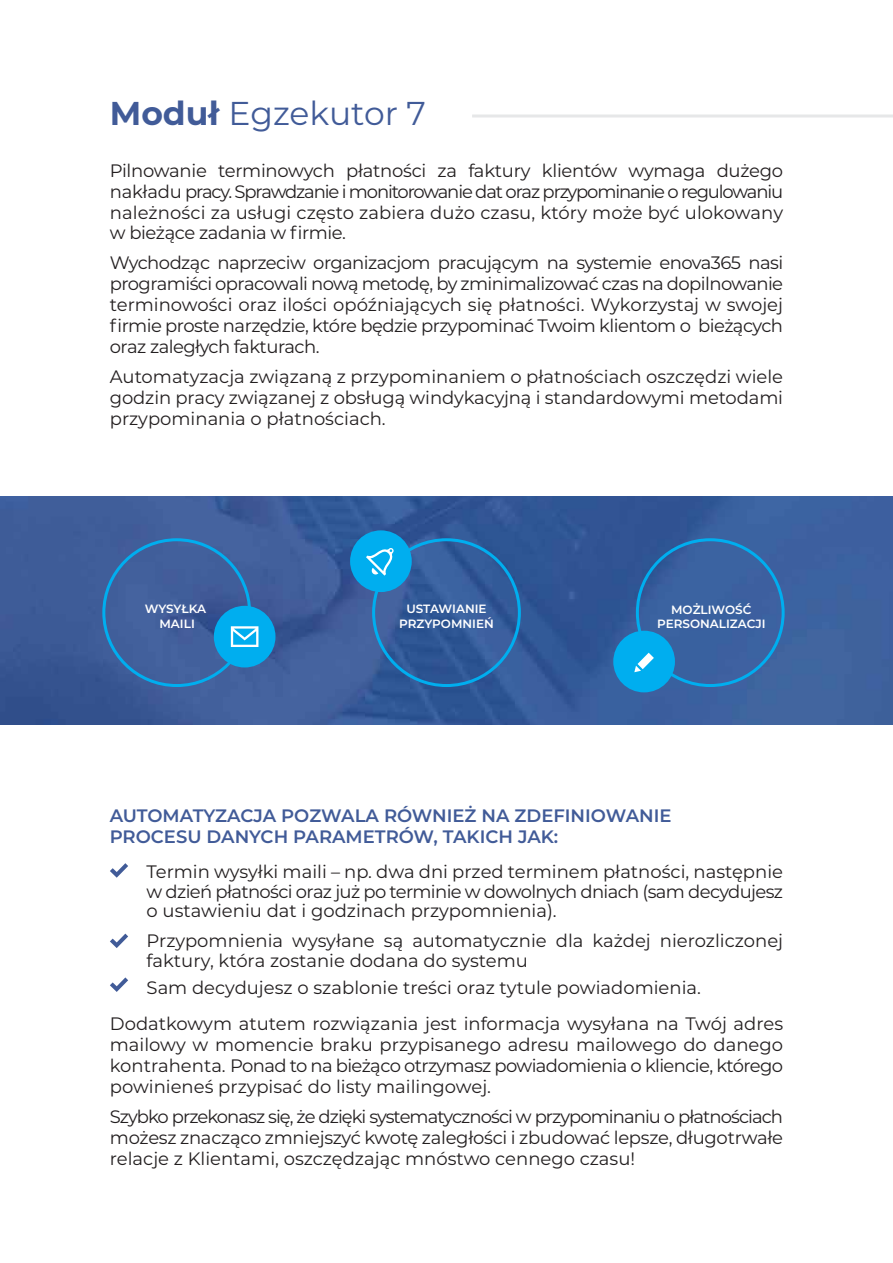
<style>
.page{position:relative;width:893px;height:1263px;background:#fff}
.page>*{position:absolute;margin:0;border:0;box-sizing:border-box;transform-origin:0 0}
.t1{font:33px "Montserrat";letter-spacing:-.005em;color:#415b98}
.t2{font:18px/20.9px "Montserrat";color:#231f20;text-align:justify}
.t3{font:600 18px/21.6px "Montserrat";color:#415b98}
.t4{font:600 12px/14.4px "Montserrat";color:#fff;text-align:center}
.s1{font-weight:700}
</style>
<div class="page">
<hr style="left:472px;top:115px;width:421px;height:3px;background:#e6e7e8">
<img style="left:0;top:496px;width:893px;height:229px">
<div style="left:214px;top:606px;width:61px;height:61px;background:#00aeef;border-radius:50%"></div>
<div style="left:372px;top:538px;width:149px;height:149px;border:3px solid #00aeef;border-radius:50%"></div>
<div style="left:350px;top:530px;width:62px;height:62px;background:#00aeef;border-radius:50%"></div>
<div style="left:636px;top:538px;width:149px;height:149px;border:3px solid #00aeef;border-radius:50%"></div>
<div style="left:613px;top:631px;width:62px;height:61px;background:#00aeef;border-radius:50%"></div>
<svg style="left:231px;top:626px;width:27px;height:21px"></svg>
<svg style="left:366px;top:548px;width:28px;height:28px"></svg>
<svg style="left:634px;top:653px;width:20px;height:19px"></svg>
<svg style="left:110px;top:863px;width:18px;height:15px"></svg>
<svg style="left:110px;top:933px;width:18px;height:15px"></svg>
<svg style="left:110px;top:977px;width:18px;height:15px"></svg>
<h1 class="t1" style="left:110px;top:90px;width:318px"><span class="s1">Moduł</span> Egzekutor 7</h1>
<p class="t2" style="left:110px;top:159px;width:675px">Pilnowanie terminowych płatności za faktury klientów wymaga dużego nakładu pracy. Sprawdzanie i monitorowanie dat oraz przypominanie o regulowaniu należności za usługi często zabiera dużo czasu, który może być ulokowany w bieżące zadania w firmie.</p>
<p class="t2" style="left:110px;top:252px;width:675px">Wychodząc naprzeciw organizacjom pracującym na systemie enova365 nasi programiści opracowali nową metodę, by zminimalizować czas na dopilnowanie terminowości oraz ilości opóźniających się płatności. Wykorzystaj w swojej firmie proste narzędzie, które będzie przypominać Twoim klientom o bieżących oraz zaległych fakturach.</p>
<p class="t2" style="left:110px;top:365px;width:675px">Automatyzacja związaną z przypominaniem o płatnościach oszczędzi wiele godzin pracy związanej z obsługą windykacyjną i standardowymi metodami przypominania o płatnościach.</p>
<p class="t4" style="left:145px;top:601px;width:63px">WYSYŁKA<br>MAILI</p>
<p class="t4" style="left:399px;top:601px;width:96px">USTAWIANIE<br>PRZYPOMNIEŃ</p>
<p class="t4" style="left:657px;top:602px;width:110px">MOŻLIWOŚĆ<br>PERSONALIZACJI</p>
<p class="t3" style="left:110px;top:804px;width:563px">AUTOMATYZACJA POZWALA RÓWNIEŻ NA ZDEFINIOWANIE<br>PROCESU DANYCH PARAMETRÓW, TAKICH JAK:</p>
<p class="t2" style="left:147px;top:861px;width:638px;line-height:19.5px">Termin wysyłki maili – np. dwa dni przed terminem płatności, następnie w dzień płatności oraz już po terminie w dowolnych dniach (sam decydujesz o ustawieniu dat i godzinach przypomnienia).</p>
<p class="t2" style="left:147px;top:930px;width:638px;line-height:19.5px">Przypomnienia wysyłane są automatycznie dla każdej nierozliczonej faktury, która zostanie dodana do systemu</p>
<p class="t2" style="left:147px;top:976px;width:556px">Sam decydujesz o szablonie treści oraz tytule powiadomienia.</p>
<p class="t2" style="left:110px;top:1013px;width:675px">Dodatkowym atutem rozwiązania jest informacja wysyłana na Twój adres mailowy w momencie braku przypisanego adresu mailowego do danego kontrahenta. Ponad to na bieżąco otrzymasz powiadomienia o kliencie, którego powinieneś przypisać do listy mailingowej.</p>
<p class="t2" style="left:110px;top:1105px;width:675px">Szybko przekonasz się, że dzięki systematyczności w przypominaniu o płatnościach możesz znacząco zmniejszyć kwotę zaległości i zbudować lepsze, długotrwałe relacje z Klientami, oszczędzając mnóstwo cennego czasu!</p>
</div>
